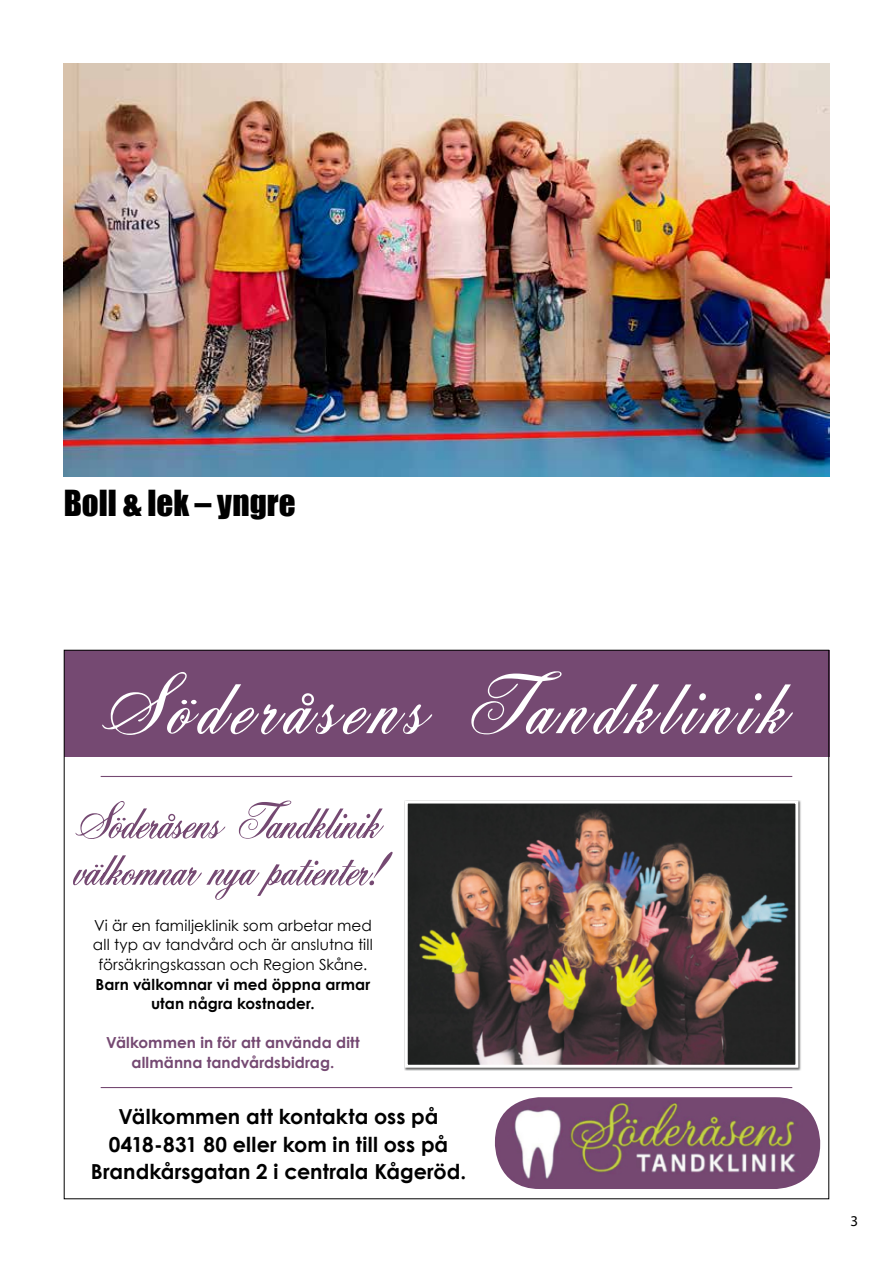
<style>
.page{position:relative;width:893px;height:1263px;background:#fff}
.page>*{position:absolute;margin:0;border:0;box-sizing:border-box;transform-origin:0 0}
.t1{font:33px "Impact";color:#000}
.t2{font:700 20.7px/27.2px "Century Gothic";color:#000;text-align:center}
.t3{font:15.3px/19.6px "Century Gothic";letter-spacing:.005em;color:#000;text-align:center}
.t4{font:700 15.3px/19.6px "Century Gothic";letter-spacing:.005em;color:#754972;text-align:center}
.t5{font:700 15.3px/19.6px "Century Gothic";letter-spacing:.005em;color:#000;text-align:center}
.t6{font:15px "Myriad Pro";color:#000}
</style>
<div class="page">
<img style="left:64px;top:64px;width:765px;height:413px">
<img style="left:495px;top:1097px;width:325px;height:92px">
<div style="left:64px;top:650px;width:765px;height:106px;background:#754972"></div>
<svg style="left:102px;top:671px;width:691px;height:64px"></svg>
<hr style="left:101px;top:776px;width:691px;height:1px;background:#754972">
<hr style="left:101px;top:1087px;width:691px;height:1px;background:#754972">
<img style="left:404px;top:800px;width:397px;height:271px">
<img style="left:409px;top:805px;width:385px;height:259px">
<div style="left:405px;top:801px;width:393px;height:267px;border:3px solid #fff"></div>
<svg style="left:73px;top:852px;width:320px;height:48px"></svg>
<svg style="left:75px;top:801px;width:309px;height:38px"></svg>
<h1 class="t1" style="left:64px;top:477px;width:233px">Boll &amp; lek – yngre</h1>
<p class="t3" style="left:93px;top:915px;width:281px">Vi är en familjeklinik som arbetar med all typ av tandvård och är anslutna till försäkringskassan och Region Skåne.</p>
<p class="t5" style="left:95px;top:973px;width:276px">Barn välkomnar vi med öppna armar utan några kostnader.</p>
<p class="t4" style="left:106px;top:1032px;width:255px">Välkommen in för att använda ditt allmänna tandvårdsbidrag.</p>
<h2 class="t2" style="left:91px;top:1102px;width:377px">Välkommen att kontakta oss på<br>0418-831 80 eller kom in till oss på<br>Brandkårsgatan 2 i centrala Kågeröd.</h2>
<p class="t6" style="left:850px;top:1212px;width:9px">3</p>
</div>
